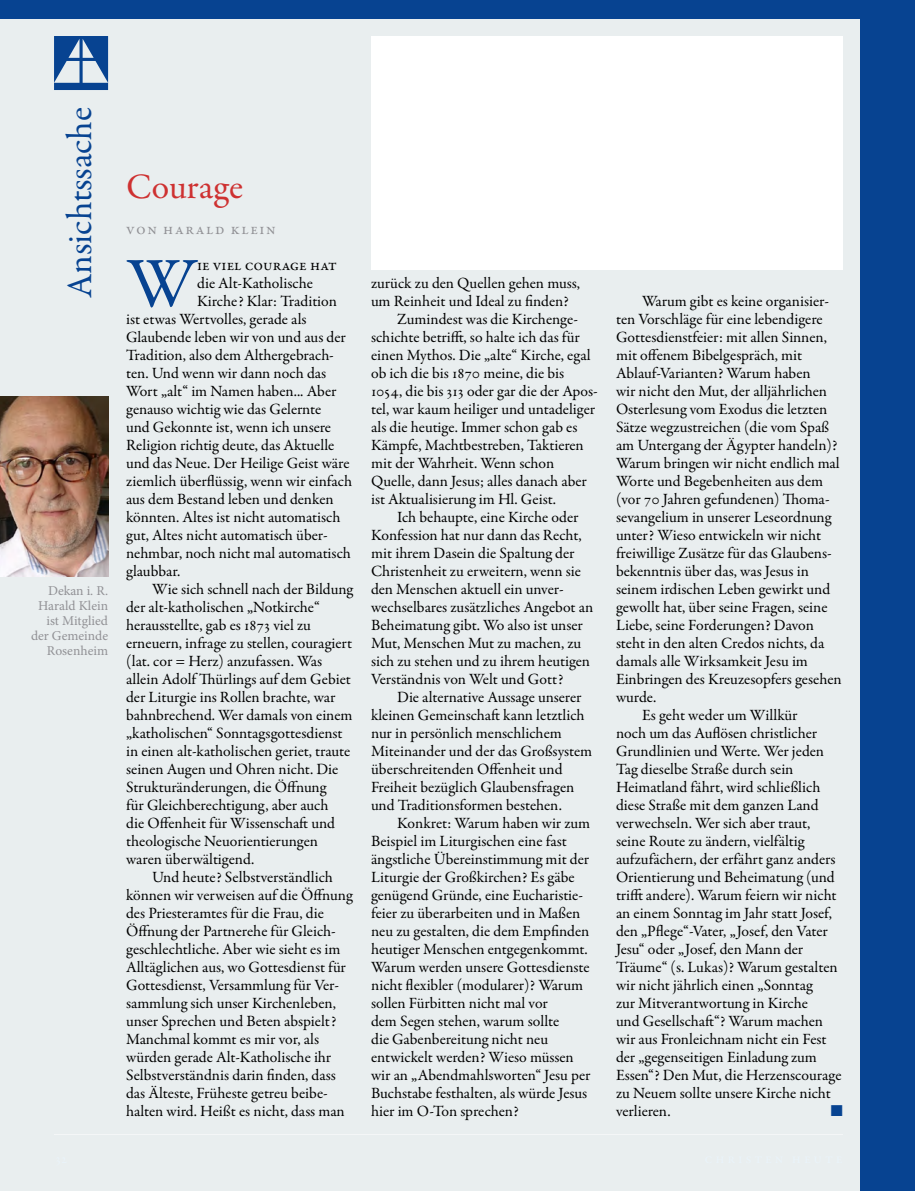
<style>
.page{position:relative;width:915px;height:1191px;background:#fff}
.page>*{position:absolute;margin:0;border:0;box-sizing:border-box;transform-origin:0 0}
.Text_mit_Initiale{font:71.25px "Garamond Premr Pro";color:#074391}
.Rubrik__Titel_in_Eck{font:36px "Garamond Premr Pro";color:#074391}
.Titel_KuB_AdK{font:36px "Garamond Premr Pro";color:#ce3131}
.Text_mit_Initiale-2{font:15.75px/18px "Garamond Premr Pro";letter-spacing:-.005em;color:#000}
.Autor_vor_Artikel{font:15.75px "Garamond Premr Pro";letter-spacing:.1em;color:#919195}
.t1{font:15.75px "Zapf Dingbats ITC";color:#074391}
.t2{font:13.5px/15px "Minion Pro";color:#919195;text-align:right}
</style>
<div class="page">
<div style="left:0;top:0;width:914px;height:1191px;background:#e9eeef"></div>
<div style="left:0;top:0;width:914px;height:18px;background:#074391"></div>
<div style="left:860px;top:0;width:54px;height:1191px;background:#074391"></div>
<hr style="left:54px;top:1134px;width:788px;height:1px;background:#919195">
<svg style="left:54px;top:36px;width:54px;height:54px"></svg>
<div style="left:371px;top:36px;width:471px;height:234px;background:#fff"></div>
<img style="left:0;top:396px;width:108px;height:180px">
<p class="Rubrik__Titel_in_Eck" style="left:58px;top:298px;width:192px;rotate:-90deg">Ansichtssache</p>
<p class="t2" style="left:31px;top:583px;width:78px">Dekan i. R.<br>Harald Klein ist Mitglied der Gemeinde<br>Rosenheim</p>
<p class="Titel_KuB_AdK" style="left:126px;top:165px;width:119px">Courage</p>
<p class="Autor_vor_Artikel" style="left:126px;top:220px;width:151px">Von Harald Klein</p>
<p class="Text_mit_Initiale" style="left:126px;top:241px;width:72px">W</p>
<p class="Text_mit_Initiale-2" style="left:197px;top:256px;width:141px">ie viel Courage hat</p>
<p class="Text_mit_Initiale-2" style="left:197px;top:274px;width:117px">die Alt-Katholische</p>
<p class="Text_mit_Initiale-2" style="left:197px;top:292px;width:141px">Kirche? Klar: Tradition</p>
<p class="Text_mit_Initiale-2" style="left:126px;top:310px;width:182px">ist etwas Wertvolles, gerade als</p>
<p class="Text_mit_Initiale-2" style="left:126px;top:328px;width:221px">Glaubende leben wir von und aus der</p>
<p class="Text_mit_Initiale-2" style="left:126px;top:346px;width:209px">Tradition, also dem Althergebrach-</p>
<p class="Text_mit_Initiale-2" style="left:126px;top:364px;width:201px">ten. Und wenn wir dann noch das</p>
<p class="Text_mit_Initiale-2" style="left:126px;top:382px;width:212px">Wort „alt“ im Namen haben... Aber</p>
<p class="Text_mit_Initiale-2" style="left:126px;top:400px;width:197px">genauso wichtig wie das Gelernte</p>
<p class="Text_mit_Initiale-2" style="left:126px;top:418px;width:206px">und Gekonnte ist, wenn ich unsere</p>
<p class="Text_mit_Initiale-2" style="left:126px;top:436px;width:210px">Religion richtig deute, das Aktuelle</p>
<p class="Text_mit_Initiale-2" style="left:126px;top:454px;width:225px">und das Neue. Der Heilige Geist wäre</p>
<p class="Text_mit_Initiale-2" style="left:126px;top:472px;width:227px">ziemlich überflüssig, wenn wir einfach</p>
<p class="Text_mit_Initiale-2" style="left:126px;top:490px;width:209px">aus dem Bestand leben und denken</p>
<p class="Text_mit_Initiale-2" style="left:126px;top:508px;width:216px">könnten. Altes ist nicht automatisch</p>
<p class="Text_mit_Initiale-2" style="left:126px;top:526px;width:203px">gut, Altes nicht automatisch über-</p>
<p class="Text_mit_Initiale-2" style="left:126px;top:544px;width:226px">nehmbar, noch nicht mal automatisch</p>
<p class="Text_mit_Initiale-2" style="left:126px;top:562px;width:56px">glaubbar.</p>
<p class="Text_mit_Initiale-2" style="left:126px;top:580px;width:229px;text-indent:26px">Wie sich schnell nach der Bildung der alt-katholischen „Notkirche“ herausstellte, gab es 1873 viel zu erneuern, infrage zu stellen, couragiert (lat. cor = Herz) anzufassen. Was allein Adolf Thürlings auf dem Gebiet der Liturgie ins Rollen brachte, war bahnbrechend. Wer damals von einem „katholischen“ Sonntagsgottesdienst in einen alt-katholischen geriet, traute seinen Augen und Ohren nicht. Die Strukturänderungen, die Öffnung<br>für Gleichberechtigung, aber auch<br>die Offenheit für Wissenschaft und theologische Neuorientierungen waren überwältigend.</p>
<p class="Text_mit_Initiale-2" style="left:126px;top:868px;width:228px;text-indent:26px">Und heute? Selbstverständlich können wir verweisen auf die Öffnung des Priesteramtes für die Frau, die Öffnung der Partnerehe für Gleich&shy;geschlechtliche. Aber wie sieht es im Alltäglichen aus, wo Gottesdienst für Gottesdienst, Versammlung für Ver&shy;sammlung sich unser Kirchenleben, unser Sprechen und Beten abspielt?<br>Manchmal kommt es mir vor, als würden gerade Alt-Katholische ihr Selbstverständnis darin finden, dass das Älteste, Früheste getreu beibe&shy;halten wird. Heißt es nicht, dass man</p>
<p class="Text_mit_Initiale-2" style="left:371px;top:274px;width:210px">zurück zu den Quellen gehen muss, um Reinheit und Ideal zu finden?</p>
<p class="Text_mit_Initiale-2" style="left:371px;top:310px;width:228px;text-indent:26px">Zumindest was die Kirchenge&shy;schichte betrifft, so halte ich das für einen Mythos. Die „alte“ Kirche, egal ob ich die bis 1870 meine, die bis 1054, die bis 313 oder gar die der Apos&shy;tel, war kaum heiliger und untadeliger als die heutige. Immer schon gab es Kämpfe, Machtbestreben, Taktieren mit der Wahrheit. Wenn schon Quelle, dann Jesus; alles danach aber ist Aktualisierung im Hl. Geist.</p>
<p class="Text_mit_Initiale-2" style="left:371px;top:508px;width:223px;text-indent:26px">Ich behaupte, eine Kirche oder Konfession hat nur dann das Recht, mit ihrem Dasein die Spaltung der Christenheit zu erweitern, wenn sie den Menschen aktuell ein unver&shy;wechselbares zusätzliches Angebot an Beheimatung gibt. Wo also ist unser Mut, Menschen Mut zu machen, zu sich zu stehen und zu ihrem heutigen Verständnis von Welt und Gott?</p>
<p class="Text_mit_Initiale-2" style="left:371px;top:688px;width:223px;text-indent:26px">Die alternative Aussage unserer kleinen Gemeinschaft kann letztlich nur in persönlich menschlichem Miteinander und der das Großsystem überschreitenden Offenheit und Freiheit bezüglich Glaubensfragen und Traditionsformen bestehen.</p>
<p class="Text_mit_Initiale-2" style="left:371px;top:814px;width:221px;text-indent:26px">Konkret: Warum haben wir zum Beispiel im Liturgischen eine fast ängstliche Übereinstimmung mit der Liturgie der Großkirchen? Es gäbe genügend Gründe, eine Eucharistie&shy;feier zu überarbeiten und in Maßen neu zu gestalten, die dem Empfinden heutiger Menschen entgegenkommt.<br>Warum werden unsere Gottesdienste nicht flexibler (modularer)? Warum sollen Fürbitten nicht mal vor<br>dem Segen stehen, warum sollte<br>die Gabenbereitung nicht neu entwickelt werden? Wieso müssen wir an „Abendmahlsworten“ Jesu per Buchstabe festhalten, als würde Jesus hier im O-Ton sprechen?</p>
<p class="Text_mit_Initiale-2" style="left:615px;top:292px;width:227px;text-indent:26px">Warum gibt es keine organisier&shy;ten Vorschläge für eine lebendigere Gottesdienstfeier: mit allen Sinnen, mit offenem Bibelgespräch, mit Ablauf-Varianten? Warum haben<br>wir nicht den Mut, der alljährlichen Osterlesung vom Exodus die letzten Sätze wegzustreichen (die vom Spaß am Untergang der Ägypter handeln)?<br>Warum bringen wir nicht endlich mal Worte und Begebenheiten aus dem (vor 70 Jahren gefundenen) Thoma&shy;sevangelium in unserer Leseordnung unter? Wieso entwickeln wir nicht freiwillige Zusätze für das Glaubens&shy;bekenntnis über das, was Jesus in seinem irdischen Leben gewirkt und gewollt hat, über seine Fragen, seine Liebe, seine Forderungen? Davon steht in den alten Credos nichts, da damals alle Wirksamkeit Jesu im Einbringen des Kreuzesopfers gesehen wurde.</p>
<p class="Text_mit_Initiale-2" style="left:615px;top:706px;width:227px;text-indent:26px">Es geht weder um Willkür<br>noch um das Auflösen christlicher Grundlinien und Werte. Wer jeden Tag dieselbe Straße durch sein Heimatland fährt, wird schließlich diese Straße mit dem ganzen Land verwechseln. Wer sich aber traut, seine Route zu ändern, vielfältig aufzufächern, der erfährt ganz anders Orientierung und Beheimatung (und trifft andere). Warum feiern wir nicht an einem Sonntag im Jahr statt Josef, den „Pflege“-Vater, „Josef, den Vater Jesu“ oder „Josef, den Mann der Träume“ (s. Lukas)? Warum gestalten wir nicht jährlich einen „Sonntag<br>zur Mitverantwortung in Kirche<br>und Gesellschaft“? Warum machen wir aus Fronleichnam nicht ein Fest der „gegenseitigen Einladung zum Essen“? Den Mut, die Herzenscourage zu Neuem sollte unsere Kirche nicht verlieren.</p>
<p class="t1" style="left:830px;top:1103px;width:13px">■</p>
</div>
